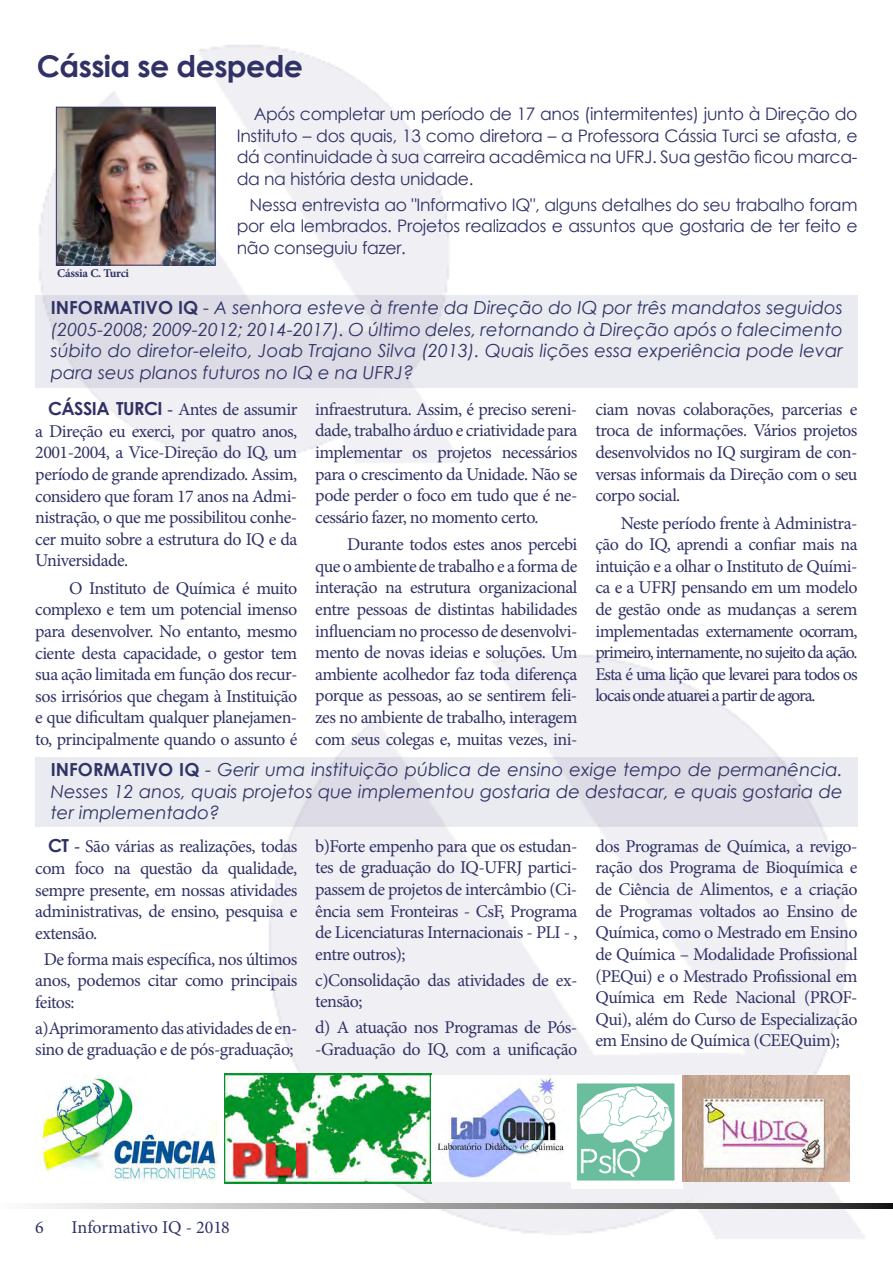
<style>
.page{position:relative;width:893px;height:1263px;background:#fff}
.page>*{position:absolute;margin:0;border:0;box-sizing:border-box;transform-origin:0 0}
.t1{font:700 30px "Century Gothic";letter-spacing:-.02em;color:#303266}
.t2{font:18px/21.6px "Minion Pro";letter-spacing:-.03em;color:#303266;text-align:justify}
.t3{font:italic 18px/21.6px "Century Gothic";color:#303366;text-align:justify}
.t4{font:18px "Minion Pro";letter-spacing:-.005em;color:#303265}
.t5{font:17.25px/21.6px "Century Gothic";letter-spacing:-.02em;color:#303266;text-align:justify}
.t6{font:700 12px "Minion Pro";letter-spacing:-.02em;color:#303266}
.s1{font-weight:700;font-style:normal}
.s2{font-family:"Century Gothic";font-weight:700}
.s3{font-weight:700}
.s4{color:#303266}
</style>
<div class="page">
<img style="left:35px;top:45px;width:830px;height:1194px">
<svg style="left:35px;top:1203px;width:858px;height:6px;background:#949494"></svg>
<div style="left:221px;top:1220px;width:18px;height:17px;background:#fff"></div>
<div style="left:35px;top:295px;width:822px;height:93px;background:linear-gradient(to right,#dddce6,#edeef2)"></div>
<div style="left:35px;top:757px;width:822px;height:69px;background:linear-gradient(to right,#eaebf0,#dfdee8)"></div>
<img style="left:35px;top:1075px;width:184px;height:107px">
<img style="left:224px;top:1073px;width:208px;height:110px">
<img style="left:431px;top:1075px;width:140px;height:107px">
<img style="left:571px;top:1075px;width:111px;height:113px">
<img style="left:683px;top:1075px;width:166px;height:107px">
<img style="left:58px;top:109px;width:156px;height:155px">
<div style="left:56px;top:107px;width:160px;height:159px;border:1px solid #303366"></div>
<h1 class="t1" style="left:37px;top:43px;width:268px">Cássia se despede</h1>
<p class="t5" style="left:237px;top:103px;width:622px;text-indent:17px">Após completar um período de 17 anos (intermitentes) junto à Direção do Instituto – dos quais, 13 como diretora – a Professora Cássia Turci se afasta, e dá continuidade à sua carreira acadêmica na UFRJ. Sua gestão ficou marca&shy;da na história desta unidade.</p>
<p class="t5" style="left:237px;top:193px;width:622px;text-indent:13px">Nessa entrevista ao "Informativo IQ", alguns detalhes do seu trabalho foram por ela lembrados. Projetos realizados e assuntos que gostaria de ter feito e não conseguiu fazer.</p>
<p class="t6" style="left:57px;top:264px;width:73px">Cássia C. Turci</p>
<p class="t3" style="left:51px;top:296px;width:793px"><span class="s1">INFORMATIVO IQ</span> - A senhora esteve à frente da Direção do IQ por três mandatos seguidos (2005-2008; 2009-2012; 2014-2017). O último deles, retornando à Direção após o falecimento súbito do diretor-eleito, Joab Trajano Silva (2013). Quais lições essa experiência pode levar para seus planos futuros no IQ e na UFRJ?</p>
<p class="t2" style="left:35px;top:399px;width:264px;text-indent:13px"><span class="s2">CÁSSIA TURCI</span> <span class="s3">-</span> Antes de assumir a Direção eu exerci, por quatro anos, 2001-2004, a Vice-Direção do IQ, um período de grande aprendizado. Assim, considero que foram 17 anos na Admi&shy;nistração, o que me possibilitou conhe&shy;cer muito sobre a estrutura do IQ e da Universidade.</p>
<p class="t2" style="left:35px;top:577px;width:264px;text-indent:34px">O Instituto de Química é muito complexo e tem um potencial imenso para desenvolver. No entanto, mesmo ciente desta capacidade, o gestor tem sua ação limitada em função dos recur&shy;sos irrisórios que chegam à Instituição e que dificultam qualquer planejamen&shy;to, principalmente quando o assunto é</p>
<p class="t2" style="left:315px;top:398px;width:264px">infraestrutura. Assim, é preciso sereni&shy;dade, trabalho árduo e criatividade para implementar os projetos necessários para o crescimento da Unidade. Não se pode perder o foco em tudo que é ne&shy;cessário fazer, no momento certo.</p>
<p class="t2" style="left:315px;top:534px;width:264px;text-indent:32px">Durante todos estes anos percebi que o ambiente de trabalho e a forma de interação na estrutura organizacional entre pessoas de distintas habilidades influenciam no processo de desenvolvi&shy;mento de novas ideias e soluções. Um ambiente acolhedor faz toda diferença porque as pessoas, ao se sentirem feli&shy;zes no ambiente de trabalho, interagem com seus colegas e, muitas vezes, ini-</p>
<p class="t2" style="left:595px;top:398px;width:264px">ciam novas colaborações, parcerias e troca de informações. Vários projetos desenvolvidos no IQ surgiram de con&shy;versas informais da Direção com o seu corpo social.</p>
<p class="t2" style="left:595px;top:512px;width:264px;text-indent:25px">Neste período frente à Administra&shy;ção do IQ, aprendi a confiar mais na intuição e a olhar o Instituto de Quími&shy;ca e a UFRJ pensando em um modelo de gestão onde as mudanças a serem implementadas externamente ocorram, primeiro, internamente, no sujeito da ação.<br>Esta é uma lição que levarei para todos os locais onde atuarei a partir de agora.</p>
<p class="t3" style="left:51px;top:758px;width:793px"><span class="s1">INFORMATIVO IQ</span> - Gerir uma instituição pública de ensino exige tempo de permanência.<br>Nesses 12 anos, quais projetos que implementou gostaria de destacar, e quais gostaria de ter implementado?</p>
<p class="t2" style="left:35px;top:836px;width:264px;text-indent:13px"><span class="s2">CT</span> <span class="s3">-</span> São várias as realizações, todas com foco na questão da qualidade, sempre presente, em nossas atividades administrativas, de ensino, pesquisa e extensão.</p>
<p class="t2" style="left:35px;top:948px;width:264px;text-indent:8px">De forma mais específica, nos últimos anos, podemos citar como principais feitos:</p>
<p class="t2" style="left:35px;top:1017px;width:264px">a)Aprimoramento das atividades de en&shy;sino de graduação e de pós-graduação;</p>
<p class="t2" style="left:595px;top:835px;width:264px">dos Programas de Química, a revigo&shy;ração dos Programa de Bioquímica e de Ciência de Alimentos, e a criação de Programas voltados ao Ensino de Química, como o Mestrado em Ensino de Química – Modalidade Profissional (PEQui) e o Mestrado Profissional em Química em Rede Nacional (PROF-Qui), além do Curso de Especialização em Ensino de Química (CEEQuim);</p>
<p class="t2" style="left:315px;top:835px;width:264px">b)Forte empenho para que os estudan&shy;tes de graduação do IQ-UFRJ partici&shy;passem de projetos de intercâmbio (Ci&shy;ência sem Fronteiras - CsF, Programa de Licenciaturas Internacionais - PLI - , entre outros);</p>
<p class="t2" style="left:315px;top:969px;width:264px">c)Consolidação das atividades de ex&shy;tensão;</p>
<p class="t2" style="left:315px;top:1017px;width:264px">d) A atuação nos Programas de Pós--Graduação do IQ, com a unificação</p>
<p class="t4" style="left:35px;top:1215px;width:10px">6</p>
<p class="t4" style="left:72px;top:1215px;width:161px">Informativo IQ - 2017<span class="s4">8</span></p>
</div>
